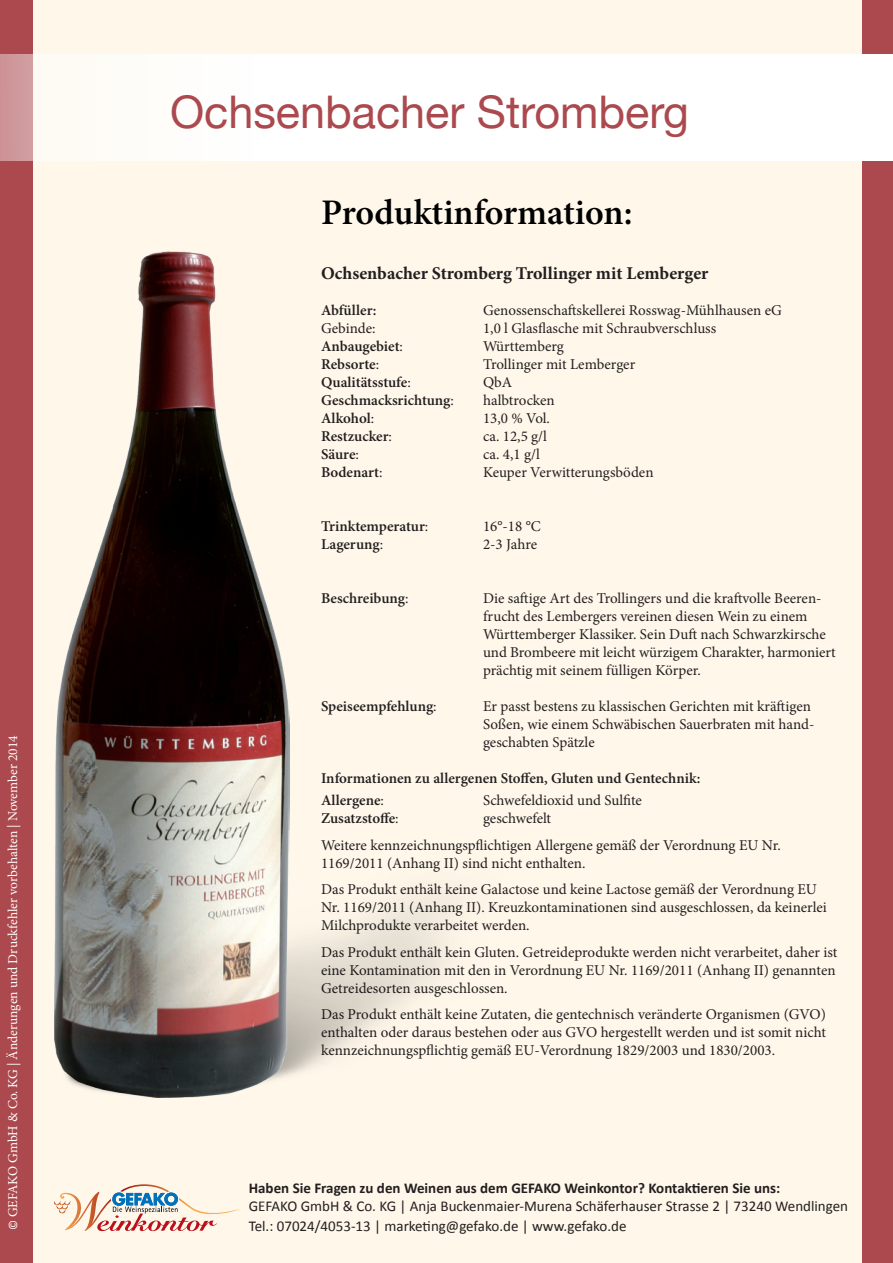
<style>
.page{position:relative;width:893px;height:1263px;background:#fef7ea}
.page>*{position:absolute;margin:0;border:0;box-sizing:border-box;transform-origin:0 0}
.t1{font:45px "Helvetica Neue";color:#ab494e}
.t2{font:600 36px "Minion Pro";color:#000}
.t3{font:700 18px "Minion Pro";color:#231f20}
.t4{font:15px/18px "Minion Pro";color:#231f20}
.t5{font:600 15px/22.2px "Minion Pro";letter-spacing:-.005em;color:#231f20}
.t6{font:15px "Calibri";color:#231f20}
.t7{font:700 15px "Calibri";color:#231f20}
.t8{font:13.5px "Minion Pro";color:#fff}
.t9{font:12px "Calibri";color:#fff}
.s1{font-weight:400}
</style>
<div class="page">
<svg style="left:54px;top:1184px;width:186px;height:47px"></svg>
<img style="left:54px;top:252px;width:236px;height:846px">
<div style="left:0;top:0;width:33px;height:1263px;background:#ab494e"></div>
<div style="left:862px;top:0;width:31px;height:1263px;background:#ab494e"></div>
<div style="left:0;top:54px;width:893px;height:107px;background:#fff"></div>
<h1 class="t1" style="left:170px;top:85px;width:520px">Ochsenbacher Stromberg</h1>
<p class="t8" style="left:4px;top:1217px;width:484px;rotate:-90deg">GEFAKO GmbH &amp; Co. KG | Änderungen und Druckfehler vorbehalten | November 2014</p>
<h2 class="t2" style="left:321px;top:187px;width:313px">Produktinformation:</h2>
<p class="t3" style="left:321px;top:260px;width:389px">Ochsenbacher Stromberg Trollinger mit Lemberger</p>
<p class="t5" style="left:321px;top:299px;width:57px">Abfüller:</p>
<p class="t4" style="left:483px;top:301px;width:300px">Genossenschaftskellerei Rosswag-Mühlhausen eG</p>
<p class="t4" style="left:321px;top:319px;width:56px">Gebinde:</p>
<p class="t4" style="left:483px;top:319px;width:235px">1,0 l Glasflasche mit Schraubverschluss</p>
<p class="t5" style="left:321px;top:335px;width:83px">Anbaugebiet<span class="s1">:</span></p>
<p class="t4" style="left:483px;top:337px;width:82px">Württemberg</p>
<p class="t5" style="left:321px;top:353px;width:60px">Rebsorte<span class="s1">:</span></p>
<p class="t4" style="left:483px;top:355px;width:154px">Trollinger mit Lemberger</p>
<p class="t5" style="left:321px;top:371px;width:91px">Qualitätsstufe<span class="s1">:</span></p>
<p class="t4" style="left:483px;top:373px;width:31px">QbA</p>
<p class="t5" style="left:321px;top:389px;width:134px">Geschmacksrichtung<span class="s1">:</span></p>
<p class="t4" style="left:483px;top:391px;width:73px">halbtrocken</p>
<p class="t5" style="left:321px;top:407px;width:55px">Alkohol<span class="s1">:</span></p>
<p class="t4" style="left:483px;top:409px;width:68px">13,0 % Vol.</p>
<p class="t5" style="left:321px;top:425px;width:72px">Restzucker<span class="s1">:</span></p>
<p class="t4" style="left:483px;top:427px;width:66px">ca. 12,5 g/l</p>
<p class="t5" style="left:321px;top:443px;width:39px">Säure<span class="s1">:</span></p>
<p class="t4" style="left:483px;top:445px;width:58px">ca. 4,1 g/l</p>
<p class="t5" style="left:321px;top:461px;width:63px">Bodenart<span class="s1">:</span></p>
<p class="t4" style="left:483px;top:463px;width:172px">Keuper Verwitterungsböden</p>
<p class="t5" style="left:321px;top:515px;width:109px">Trinktemperatur<span class="s1">:</span></p>
<p class="t4" style="left:483px;top:517px;width:59px">16°-18 °C</p>
<p class="t5" style="left:321px;top:533px;width:64px">Lagerung<span class="s1">:</span></p>
<p class="t4" style="left:483px;top:535px;width:56px">2-3 Jahre</p>
<p class="t5" style="left:321px;top:587px;width:89px">Beschreibung<span class="s1">:</span></p>
<p class="t4" style="left:483px;top:589px;width:354px">Die saftige Art des Trollingers und die kraftvolle Beeren&shy;frucht des Lembergers vereinen diesen Wein zu einem Württemberger Klassiker. Sein Duft nach Schwarzkirsche und Brombeere mit leicht würzigem Charakter, harmoniert prächtig mit seinem fülligen Körper.</p>
<p class="t5" style="left:321px;top:695px;width:117px">Speiseempfehlung<span class="s1">:</span></p>
<p class="t4" style="left:483px;top:697px;width:333px">Er passt bestens zu klassischen Gerichten mit kräftigen<br>Soßen, wie einem Schwäbischen Sauerbraten mit hand&shy;geschabten Spätzle</p>
<p class="t5" style="left:321px;top:767px;width:381px">Informationen zu allergenen Stoffen, Gluten und Gentechnik:<br>Allergene<span class="s1">:</span></p>
<p class="t4" style="left:483px;top:791px;width:160px">Schwefeldioxid und Sulfite</p>
<p class="t4" style="left:321px;top:805px;width:461px;line-height:26.5px;text-indent:162px">geschwefelt<br>Weitere kennzeichnungspflichtigen Allergene gemäß der Verordnung EU Nr.</p>
<p class="t4" style="left:321px;top:850px;width:497px;line-height:26.5px">1169/2011 (Anhang II) sind nicht enthalten.<br>Das Produkt enthält keine Galactose und keine Lactose gemäß der Verordnung EU</p>
<p class="t4" style="left:321px;top:898px;width:507px">Nr. 1169/2011 (Anhang II). Kreuzkontaminationen sind ausgeschlossen, da keinerlei<br>Milchprodukte verarbeitet werden.</p>
<p class="t4" style="left:321px;top:943px;width:518px">Das Produkt enthält kein Gluten. Getreideprodukte werden nicht verarbeitet, daher ist eine Kontamination mit den in Verordnung EU Nr. 1169/2011 (Anhang II) genannten<br>Getreidesorten ausgeschlossen.</p>
<p class="t4" style="left:321px;top:1005px;width:506px;text-align:justify">Das Produkt enthält keine Zutaten, die gentechnisch veränderte Organismen (GVO) enthalten oder daraus bestehen oder aus GVO hergestellt werden und ist somit nicht kennzeichnungspflichtig gemäß EU-Verordnung 1829/2003 und 1830/2003.</p>
<p class="t5" style="left:321px;top:807px;width:79px">Zusatzstoffe<span class="s1">:</span></p>
<p class="t7" style="left:249px;top:1178px;width:533px">Haben Sie Fragen zu den Weinen aus dem GEFAKO Weinkontor? Kontaktieren Sie uns:</p>
<p class="t6" style="left:249px;top:1197px;width:601px">GEFAKO GmbH &amp; Co. KG | Anja Buckenmaier-Murena Schäferhauser Strasse 2 | 73240 Wendlingen</p>
<p class="t9" style="left:6px;top:1230px;width:12px;rotate:-90deg">©</p>
<p class="t6" style="left:249px;top:1216px;width:379px">Tel.: 07024/4053-13 | marketing@gefako.de | www.gefako.de</p>
</div>
